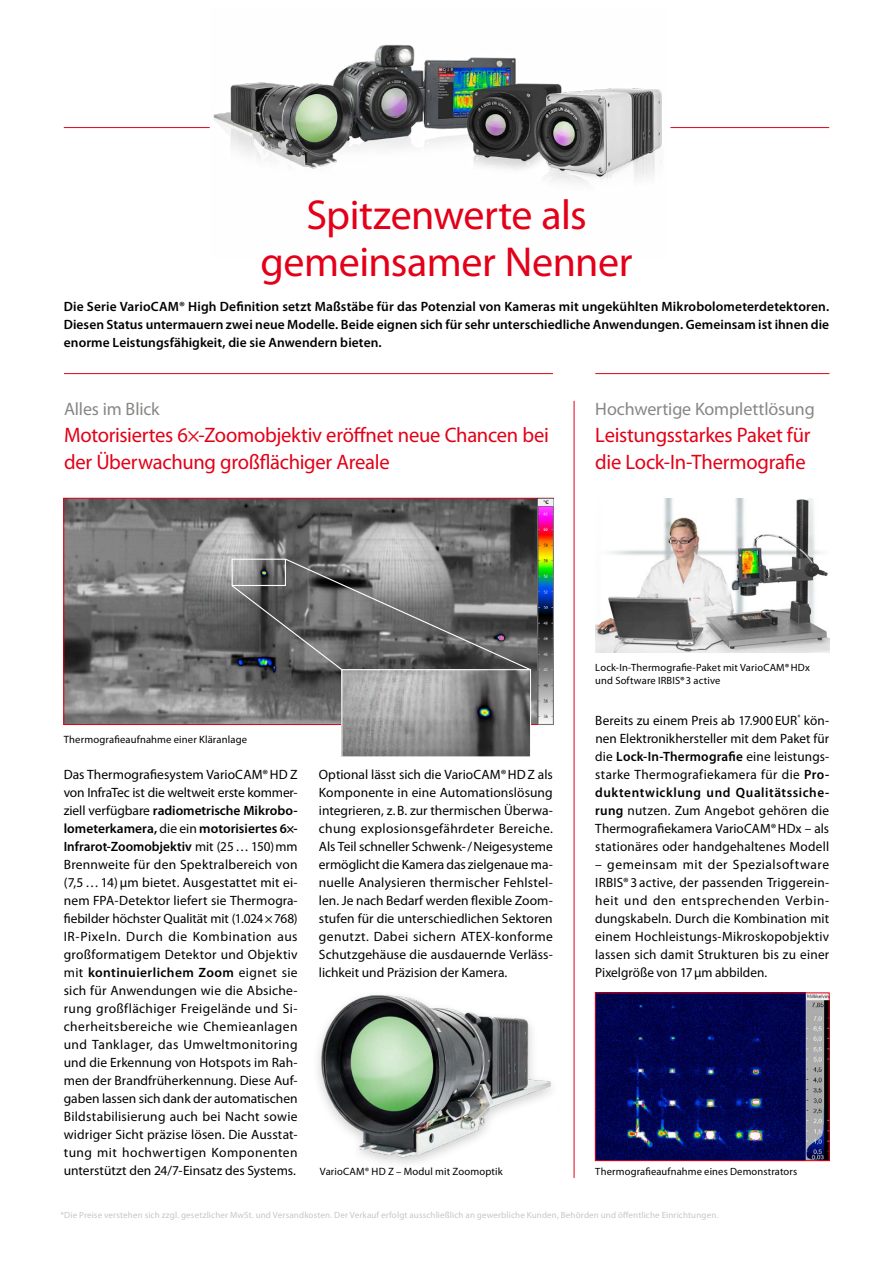
<style>
.page{position:relative;width:893px;height:1263px;background:#fff}
.page>*{position:absolute;margin:0;border:0;box-sizing:border-box;transform-origin:0 0}
.t1{font:42px/46.5px "Myriad Pro";letter-spacing:-.01em;color:#e30018;text-align:center}
.t2{font:21px/27px "Myriad Pro";letter-spacing:-.015em;color:#e30018}
.t3{font:18px "Myriad Pro";letter-spacing:-.01em;color:#878786}
.t4{font:13.5px/18px "Myriad Pro";letter-spacing:.005em;color:#000;text-align:justify}
.t5{font:600 13.5px/18px "Myriad Pro";letter-spacing:.005em;color:#000;text-align:justify}
.t6{font:10.65px "Myriad Pro";letter-spacing:.015em;color:#000}
.t7{font:10.5px/13.5px "Myriad Pro";letter-spacing:.015em;color:#000}
.t8{font:9px "Myriad Pro";letter-spacing:.02em;color:#c5c6c6}
.s1{font-weight:600}
</style>
<div class="page">
<img style="left:213px;top:44px;width:449px;height:140px">
<img style="left:597px;top:994px;width:231px;height:165px">
<div style="left:595px;top:992px;width:235px;height:169px;border:1px solid #e30017"></div>
<img style="left:595px;top:498px;width:234px;height:155px">
<hr style="left:574px;top:401px;width:1px;height:777px;background:#e30018">
<hr style="left:670px;top:127px;width:159px;height:1px;background:#e30018">
<hr style="left:64px;top:127px;width:146px;height:1px;background:#e30018">
<hr style="left:64px;top:373px;width:489px;height:1px;background:#e30018">
<hr style="left:595px;top:373px;width:234px;height:1px;background:#e30018">
<img style="left:318px;top:995px;width:234px;height:169px">
<img style="left:65px;top:500px;width:473px;height:223px">
<img style="left:538px;top:499px;width:15px;height:225px">
<img style="left:343px;top:671px;width:186px;height:84px">
<div style="left:341px;top:669px;width:190px;height:88px;border:1px solid #fff"></div>
<svg style="left:230px;top:558px;width:302px;height:113px;background:#6a6a6b"></svg>
<h1 class="t1" style="left:260px;top:191px;width:374px">Spitzenwerte als gemeinsamer Nenner</h1>
<p class="t5" style="left:64px;top:297px;width:767px">Die Serie VarioCAM® High Definition setzt Maßstäbe für das Potenzial von Kameras mit ungekühlten Mikrobolometerdetektoren.<br>Diesen Status untermauern zwei neue Modelle. Beide eignen sich für sehr unterschiedliche Anwendungen. Gemeinsam ist ihnen die enorme Leistungsfähigkeit, die sie Anwendern bieten.</p>
<h3 class="t3" style="left:64px;top:398px;width:97px">Alles im Blick</h3>
<h2 class="t2" style="left:64px;top:421px;width:486px">Motorisiertes 6×-Zoomobjektiv eröffnet neue Chancen bei der Überwachung großflächiger Areale</h2>
<h3 class="t3" style="left:595px;top:398px;width:221px">Hochwertige Komplettlösung</h3>
<h2 class="t2" style="left:595px;top:421px;width:217px">Leistungsstarkes Paket für die Lock-In-Thermografie</h2>
<p class="t7" style="left:595px;top:660px;width:216px">Lock-In-Thermografie-Paket mit VarioCAM<span class="s1">®</span>HDx und Software IRBIS<span class="s1">®</span>3 active</p>
<p class="t4" style="left:595px;top:711px;width:235px">Bereits zu einem Preis ab 17.900 EUR<sup>*</sup> kön&shy;nen Elektronikhersteller mit dem Paket für die <span class="s1">Lock-In-Thermografie</span> eine leistungs&shy;starke Thermografiekamera für die <span class="s1">Pro&shy;duktentwicklung und Qualitätssiche&shy;rung</span> nutzen. Zum Angebot gehören die Thermografiekamera VarioCAM®HDx – als stationäres oder handgehaltenes Modell</p>
<p class="t4" style="left:595px;top:855px;width:235px">– gemeinsam mit der Spezialsoftware IRBIS® 3 active, der passenden Triggerein&shy;heit und den entsprechenden Verbin&shy;dungskabeln. Durch die Kombination mit einem Hochleistungs-Mikroskopobjektiv lassen sich damit Strukturen bis zu einer Pixelgröße von 17μm abbilden.</p>
<p class="t6" style="left:64px;top:733px;width:185px">Thermografieaufnahme einer Kläranlage</p>
<p class="t4" style="left:64px;top:765px;width:235px">Das Thermografiesystem VarioCAM®HD Z von InfraTec ist die weltweit erste kommer&shy;ziell verfügbare <span class="s1">radiometrische Mikrobo&shy;lometerkamera,</span> die ein <span class="s1">motorisiertes 6×- Infrarot-Zoomobjektiv</span> mit (25…150)mm Brennweite für den Spektralbereich von (7,5…14) μm bietet. Ausgestattet mit ei&shy;nem FPA-Detektor liefert sie Thermogra&shy;fiebilder höchster Qualität mit (1.024×768)<br>IR-Pixeln. Durch die Kombination aus großformatigem Detektor und Objektiv mit <span class="s1">kontinuierlichem Zoom</span> eignet sie sich für Anwendungen wie die Absiche&shy;rung großflächiger Freigelände und Si&shy;cherheitsbereiche wie Chemieanlagen und Tanklager, das Umweltmonitoring und die Erkennung von Hotspots im Rah&shy;men der Brandfrüherkennung. Diese Auf&shy;gaben lassen sich dank der automatischen Bildstabilisierung auch bei Nacht sowie widriger Sicht präzise lösen. Die Ausstat&shy;tung mit hochwertigen Komponenten unterstützt den 24/7-Einsatz des Systems.</p>
<p class="t4" style="left:319px;top:765px;width:235px">Optional lässt sich die VarioCAM®HDZ als Komponente in eine Automationslösung integrieren, z.B. zur thermischen Überwa&shy;chung explosionsgefährdeter Bereiche.<br>Als Teil schneller Schwenk-/Neigesysteme ermöglicht die Kamera das zielgenaue ma&shy;nuelle Analysieren thermischer Fehlstel&shy;len. Je nach Bedarf werden flexible Zoom&shy;stufen für die unterschiedlichen Sektoren genutzt. Dabei sichern ATEX-konforme Schutzgehäuse die ausdauernde Verläss&shy;lichkeit und Präzision der Kamera.</p>
<p class="t8" style="left:60px;top:1209px;width:660px">*Die Preise verstehen sich zzgl. gesetzlicher MwSt. und Versandkosten. Der Verkauf erfolgt ausschließlich an gewerbliche Kunden, Behörden und öffentliche Einrichtungen.</p>
<p class="t7" style="left:595px;top:1164px;width:204px">Thermografieaufnahme eines Demonstrators</p>
<p class="t6" style="left:320px;top:1165px;width:184px">VarioCAM® HD Z – Modul mit Zoomoptik</p>
</div>
